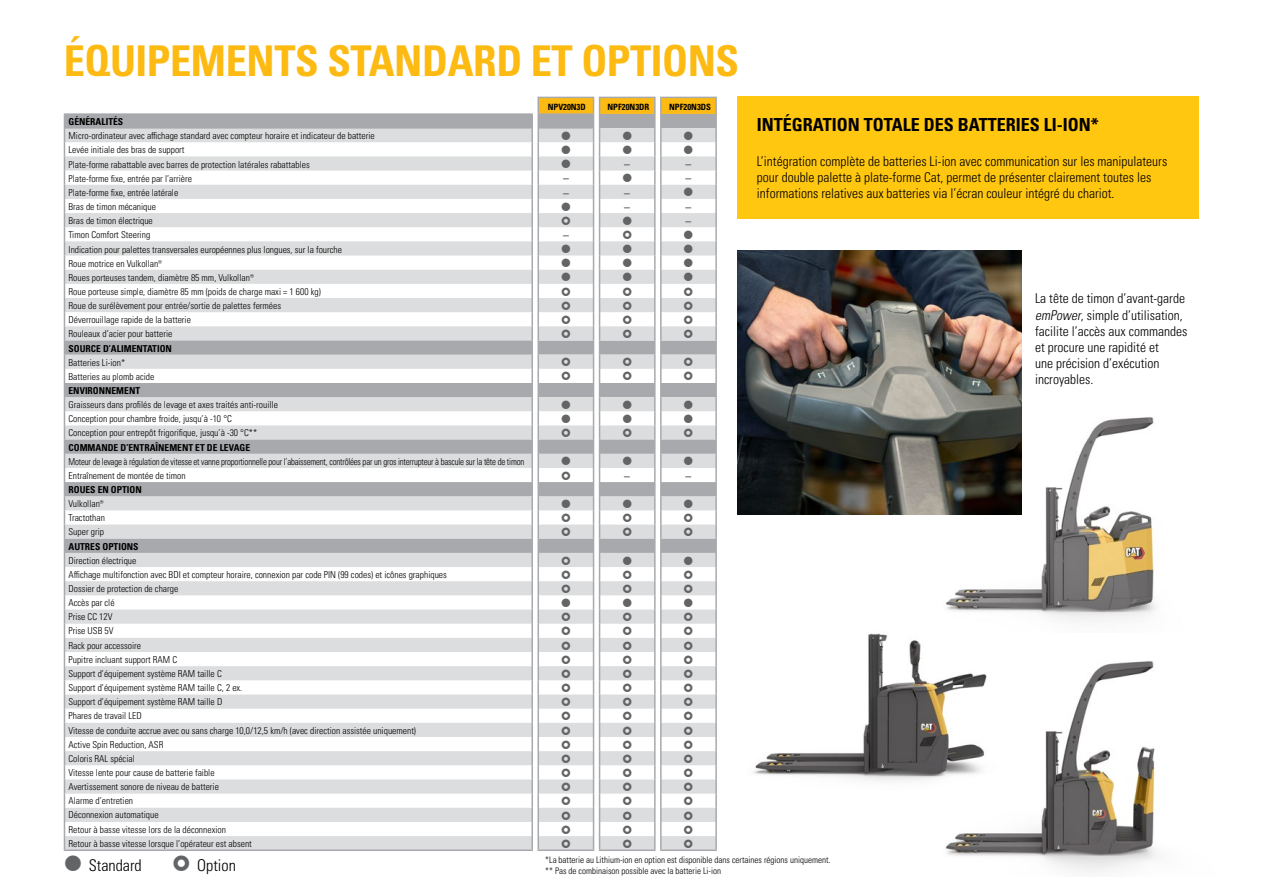
<style>
.page{position:relative;width:1263px;height:893px;background:#fff}
.page>*{position:absolute;margin:0;border:0;box-sizing:border-box;transform-origin:0 0}
.t1{font:42.45px "Univers LTCYR 67 Bold Cond";letter-spacing:-.01em;color:#fdba12}
.t2{font:700 condensed 18px "Univers";color:#000}
.t3{font:16.2px "Univers LTCYR 47 Light Cond";color:#000}
.t4{font:13.5px/16.2px "Univers LTCYR 47 Light Cond";color:#000}
.t5{font:11.7px/14.2px "Univers LTCYR 67 Bold Cond";color:#636466}
.t6{font:9.6px/14.1px "Univers LTCYR 47 Light Cond";color:#000}
.t7{font:9.6px/14.1px "Univers LTCYR 47 Light Cond";letter-spacing:-.02em;color:#000;scale:.92 1}
.t8{font:9.6px "Univers LTCYR 67 Bold Cond";color:#000}
.t9{font:9px/10.8px "Univers LTCYR 47 Light Cond";color:#000}
.t10{font:8.7px "Univers LTCYR 67 Bold Cond";color:#000}
.s1{font-style:italic}
</style>
<div class="page">
<div style="left:65px;top:114px;width:466px;height:14px;background:#a7a9ac"></div>
<svg style="left:65px;top:129px;width:534px;height:721px"></svg>
<svg style="left:65px;top:298px;width:466px;height:524px;fill:#dcddde"></svg>
<svg style="left:65px;top:340px;width:466px;height:213px"></svg>
<hr style="left:64px;top:113px;width:469px;height:1px;background:#a7a9ac">
<hr style="left:65px;top:128px;width:466px;height:1px;background:#a7a9ac">
<svg style="left:64px;top:114px;width:1px;height:735px"></svg>
<hr style="left:64px;top:849px;width:469px;height:2px;background:#a7a9ac">
<hr style="left:537px;top:849px;width:57px;height:2px;background:#a7a9ac">
<hr style="left:599px;top:849px;width:57px;height:2px;background:#a7a9ac">
<hr style="left:660px;top:849px;width:57px;height:2px;background:#a7a9ac">
<img style="left:921px;top:405px;width:235px;height:216px">
<img style="left:945px;top:661px;width:212px;height:211px">
<div style="left:737px;top:97px;width:462px;height:122px;background:#ffc70f"></div>
<img style="left:753px;top:633px;width:255px;height:157px">
<img style="left:737px;top:250px;width:284px;height:264px">
<svg style="left:531px;top:97px;width:186px;height:752px"></svg>
<h1 class="t1" style="left:64px;top:35px;width:677px">ÉQUIPEMENTS STANDARD ET OPTIONS</h1>
<p class="t8" style="left:69px;top:116px;width:56px">GÉNÉRALITÉS</p>
<p class="t6" style="left:69px;top:128px;width:308px">Micro-ordinateur avec affichage standard avec compteur horaire et indicateur de batterie Levée initiale des bras de support<br>Plate-forme rabattable avec barres de protection latérales rabattables<br>Plate-forme fixe, entrée par l’arrière<br>Plate-forme fixe, entrée latérale<br>Bras de timon mécanique<br>Bras de timon électrique<br>Timon Comfort Steering<br>Indication pour palettes transversales européennes plus longues, sur la fourche<br>Roue motrice en Vulkollan®<br>Roues porteuses tandem, diamètre 85 mm, Vulkollan®<br>Roue porteuse simple, diamètre 85 mm (poids de charge maxi = 1 600 kg)<br>Roue de surélèvement pour entrée/sortie de palettes fermées<br>Déverrouillage rapide de la batterie<br>Rouleaux d’acier pour batterie</p>
<p class="t8" style="left:69px;top:342px;width:105px">SOURCE D’ALIMENTATION</p>
<p class="t6" style="left:69px;top:355px;width:87px">Batteries Li-ion*<br>Batteries au plomb acide</p>
<p class="t8" style="left:69px;top:385px;width:73px">ENVIRONNEMENT</p>
<p class="t6" style="left:69px;top:397px;width:211px">Graisseurs dans profilés de levage et axes traités anti-rouille<br>Conception pour chambre froide, jusqu’à -10 °C<br>Conception pour entrepôt frigorifique, jusqu’à -30 °C**</p>
<p class="t8" style="left:69px;top:441px;width:183px">COMMANDE D’ENTRAÎNEMENT ET DE LEVAGE</p>
<p class="t7" style="left:69px;top:454px;width:497px">Moteur de levage à régulation de vitesse et vanne proportionnelle pour l’abaissement, contrôlées par un gros interrupteur à bascule sur la tête de timon<br>Entraînement de montée de timon</p>
<p class="t8" style="left:69px;top:484px;width:75px">ROUES EN OPTION</p>
<p class="t6" style="left:69px;top:496px;width:38px">Vulkollan®<br>Tractothan<br>Super grip</p>
<p class="t8" style="left:69px;top:540px;width:72px">AUTRES OPTIONS</p>
<p class="t6" style="left:69px;top:553px;width:380px">Direction électrique<br>Affichage multifonction avec BDI et compteur horaire, connexion par code PIN (99 codes) et icônes graphiques Dossier de protection de charge<br>Accès par clé<br>Prise CC 12V<br>Prise USB 5V<br>Rack pour accessoire<br>Pupitre incluant support RAM C<br>Support d’équipement système RAM taille C<br>Support d’équipement système RAM taille C, 2 ex.<br>Support d’équipement système RAM taille D<br>Phares de travail LED<br>Vitesse de conduite accrue avec ou sans charge 10,0/12,5 km/h (avec direction assistée uniquement)<br>Active Spin Reduction, ASR<br>Coloris RAL spécial<br>Vitesse lente pour cause de batterie faible<br>Avertissement sonore de niveau de batterie<br>Alarme d’entretien<br>Déconnexion automatique<br>Retour à basse vitesse lors de la déconnexion<br>Retour à basse vitesse lorsque l’opérateur est absent</p>
<h3 class="t3" style="left:89px;top:855px;width:54px">Standard</h3>
<h3 class="t3" style="left:197px;top:855px;width:40px">Option</h3>
<p class="t10" style="left:548px;top:101px;width:40px">NPV20N3D</p>
<p class="t10" style="left:607px;top:101px;width:43px">NPF20N3DR</p>
<p class="t10" style="left:669px;top:101px;width:43px">NPF20N3DS</p>
<h2 class="t2" style="left:757px;top:114px;width:343px">INTÉGRATION TOTALE DES BATTERIES LI-ION*</h2>
<p class="t4" style="left:757px;top:152px;width:412px">L’intégration complète de batteries Li-ion avec communication sur les manipulateurs pour double palette à plate-forme Cat, permet de présenter clairement toutes les informations relatives aux batteries via l’écran couleur intégré du chariot.</p>
<p class="t5" style="left:624px;top:157px;width:7px">–</p>
<p class="t5" style="left:686px;top:157px;width:7px">–</p>
<p class="t5" style="left:563px;top:171px;width:7px">–</p>
<p class="t5" style="left:686px;top:171px;width:7px">–</p>
<p class="t5" style="left:563px;top:185px;width:7px">–</p>
<p class="t5" style="left:624px;top:185px;width:7px">– –</p>
<p class="t5" style="left:686px;top:199px;width:7px">– –</p>
<p class="t5" style="left:563px;top:228px;width:7px">–</p>
<h3 class="t4" style="left:1035px;top:290px;width:154px">La tête de timon d’avant-garde <span class="s1">emPower</span>, simple d’utilisation, facilite l’accès aux commandes et procure une rapidité et<br>une précision d’exécution incroyables.</h3>
<p class="t5" style="left:624px;top:468px;width:7px">–</p>
<p class="t5" style="left:686px;top:468px;width:7px">–</p>
<p class="t9" style="left:545px;top:854px;width:287px">*La batterie au Lithium-ion en option est disponible dans certaines régions uniquement. ** Pas de combinaison possible avec la batterie Li-ion</p>
</div>
